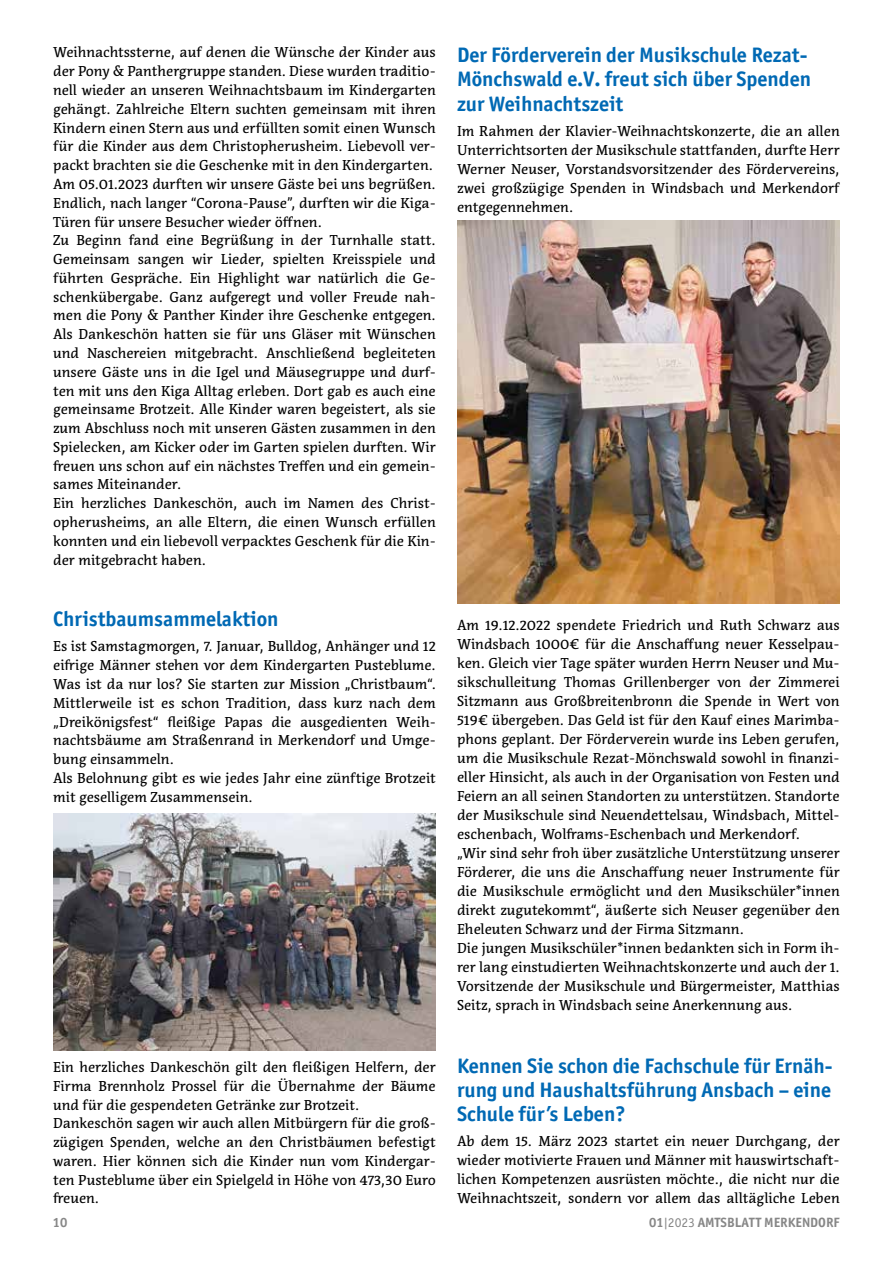
<style>
.page{position:relative;width:893px;height:1263px;background:#fff}
.page>*{position:absolute;margin:0;border:0;box-sizing:border-box;transform-origin:0 0}
.t1{font:700 21px/24.3px "Officina Sans ITC Pro";color:#0069b4}
.t2{font:14.25px/18.8px "Acuta";color:#000}
.t3{font:700 13.5px "Officina Sans ITC Pro";color:#878787}
.s1{font-weight:400}
</style>
<div class="page">
<img style="left:53px;top:813px;width:383px;height:238px">
<img style="left:457px;top:220px;width:383px;height:384px">
<p class="t2" style="left:53px;top:43px;width:384px">Weihnachtssterne, auf denen die Wünsche der Kinder aus der Pony &amp; Panthergruppe standen. Diese wurden traditio&shy;nell wieder an unseren Weihnachtsbaum im Kindergarten gehängt. Zahlreiche Eltern suchten gemeinsam mit ihren Kindern einen Stern aus und erfüllten somit einen Wunsch für die Kinder aus dem Christopherusheim. Liebevoll ver&shy;packt brachten sie die Geschenke mit in den Kindergarten.<br>Am 05.01.2023 durften wir unsere Gäste bei uns begrüßen.<br>Endlich, nach langer “Corona-Pause”, durften wir die Kiga-Türen für unsere Besucher wieder öffnen.<br>Zu Beginn fand eine Begrüßung in der Turnhalle statt.<br>Gemeinsam sangen wir Lieder, spielten Kreisspiele und führten Gespräche. Ein Highlight war natürlich die Ge&shy;schenkübergabe. Ganz aufgeregt und voller Freude nah&shy;men die Pony &amp; Panther Kinder ihre Geschenke entgegen.<br>Als Dankeschön hatten sie für uns Gläser mit Wünschen und Naschereien mitgebracht. Anschließend begleiteten unsere Gäste uns in die Igel und Mäusegruppe und durf&shy;ten mit uns den Kiga Alltag erleben. Dort gab es auch eine gemeinsame Brotzeit. Alle Kinder waren begeistert, als sie zum Abschluss noch mit unseren Gästen zusammen in den Spielecken, am Kicker oder im Garten spielen durften. Wir freuen uns schon auf ein nächstes Treffen und ein gemein&shy;sames Miteinander.<br>Ein herzliches Dankeschön, auch im Namen des Christ&shy;opherusheims, an alle Eltern, die einen Wunsch erfüllen konnten und ein liebevoll verpacktes Geschenk für die Kin&shy;der mitgebracht haben.</p>
<h1 class="t1" style="left:53px;top:607px;width:227px">Christbaumsammelaktion</h1>
<p class="t2" style="left:53px;top:637px;width:384px">Es ist Samstagmorgen, 7. Januar, Bulldog, Anhänger und 12 eifrige Männer stehen vor dem Kindergarten Pusteblume.<br>Was ist da nur los? Sie starten zur Mission „Christbaum“.<br>Mittlerweile ist es schon Tradition, dass kurz nach dem „Dreikönigsfest“ fleißige Papas die ausgedienten Weih&shy;nachtsbäume am Straßenrand in Merkendorf und Umge&shy;bung einsammeln.<br>Als Belohnung gibt es wie jedes Jahr eine zünftige Brotzeit mit geselligem Zusammensein.</p>
<p class="t2" style="left:53px;top:1057px;width:384px">Ein herzliches Dankeschön gilt den fleißigen Helfern, der Firma Brennholz Prossel für die Übernahme der Bäume und für die gespendeten Getränke zur Brotzeit.<br>Dankeschön sagen wir auch allen Mitbürgern für die groß&shy;zügigen Spenden, welche an den Christbäumen befestigt waren. Hier können sich die Kinder nun vom Kindergar&shy;ten Pusteblume über ein Spielgeld in Höhe von 473,30 Euro freuen.</p>
<h1 class="t1" style="left:457px;top:42px;width:356px">Der Förderverein der Musikschule Rezat-<br>Mönchswald e.V. freut sich über Spenden zur Weihnachtszeit</h1>
<p class="t2" style="left:457px;top:121px;width:384px;text-align:justify">Im Rahmen der Klavier-Weihnachtskonzerte, die an allen Unterrichtsorten der Musikschule stattfanden, durfte Herr Werner Neuser, Vorstandsvorsitzender des Fördervereins, zwei großzügige Spenden in Windsbach und Merkendorf entgegennehmen.</p>
<p class="t2" style="left:457px;top:616px;width:384px">Am 19.12.2022 spendete Friedrich und Ruth Schwarz aus Windsbach 1000€ für die Anschaffung neuer Kesselpau&shy;ken. Gleich vier Tage später wurden Herrn Neuser und Mu&shy;sikschulleitung Thomas Grillenberger von der Zimmerei Sitzmann aus Großbreitenbronn die Spende in Wert von 519€ übergeben. Das Geld ist für den Kauf eines Marimba&shy;phons geplant. Der Förderverein wurde ins Leben gerufen, um die Musikschule Rezat-Mönchswald sowohl in finanzi&shy;eller Hinsicht, als auch in der Organisation von Festen und Feiern an all seinen Standorten zu unterstützen. Standorte der Musikschule sind Neuendettelsau, Windsbach, Mittel&shy;eschenbach, Wolframs-Eschenbach und Merkendorf.<br>„Wir sind sehr froh über zusätzliche Unterstützung unserer Förderer, die uns die Anschaffung neuer Instrumente für die Musikschule ermöglicht und den Musikschüler*innen direkt zugutekommt“, äußerte sich Neuser gegenüber den Eheleuten Schwarz und der Firma Sitzmann.<br>Die jungen Musikschüler*innen bedankten sich in Form ih&shy;rer lang einstudierten Weihnachtskonzerte und auch der 1.<br>Vorsitzende der Musikschule und Bürgermeister, Matthias Seitz, sprach in Windsbach seine Anerkennung aus.</p>
<h1 class="t1" style="left:457px;top:1053px;width:377px;text-align:justify">Kennen Sie schon die Fachschule für Ernäh&shy;rung und Haushaltsführung Ansbach – eine Schule für’s Leben?</h1>
<p class="t2" style="left:457px;top:1132px;width:384px;text-align:justify">Ab dem 15. März 2023 startet ein neuer Durchgang, der wieder motivierte Frauen und Männer mit hauswirtschaft&shy;lichen Kompetenzen ausrüsten möchte., die nicht nur die Weihnachtszeit, sondern vor allem das alltägliche Leben</p>
<p class="t3" style="left:53px;top:1214px;width:16px">10</p>
<p class="t3" style="left:649px;top:1214px;width:192px">01<span class="s1">|2023</span> AMTSBLATT MERKENDORF</p>
</div>
